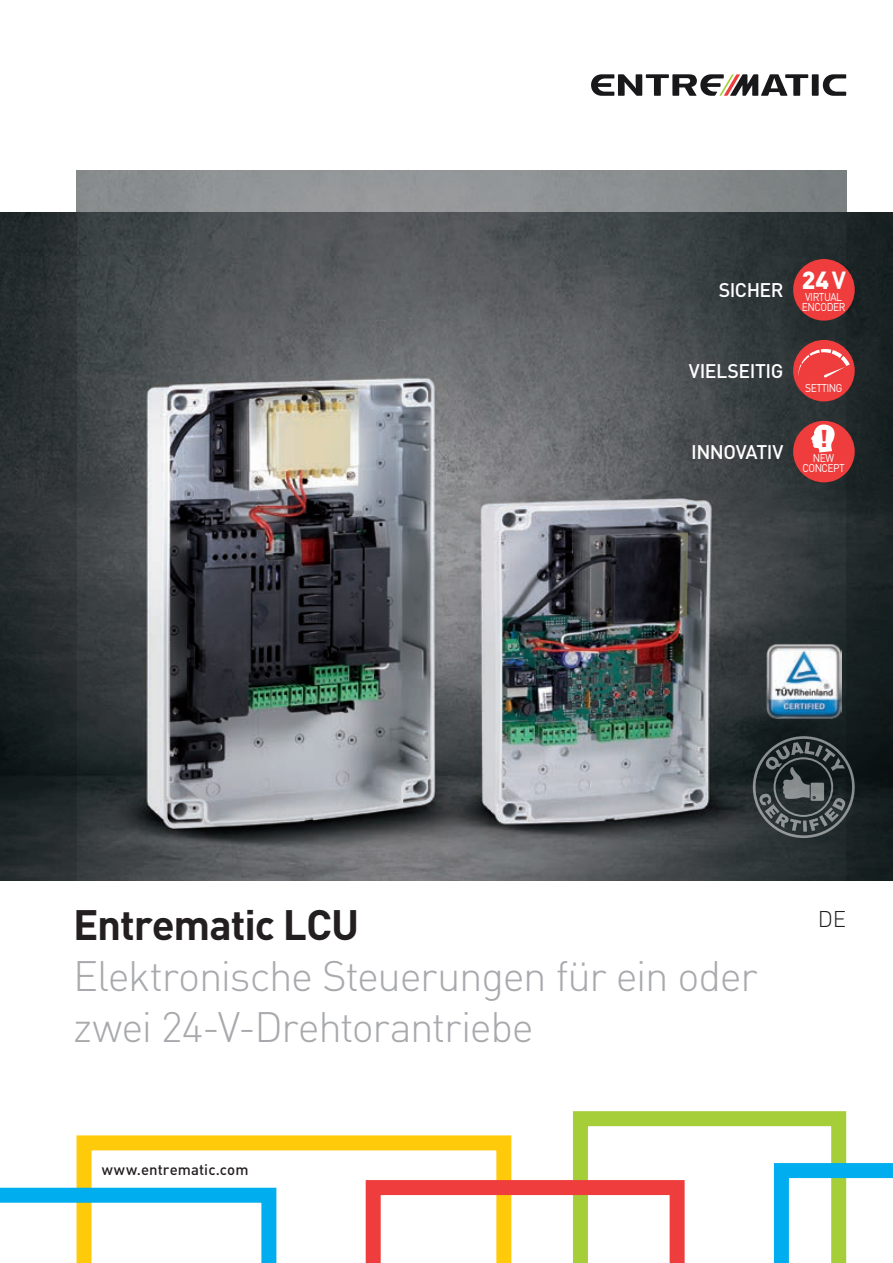
<style>
.page{position:relative;width:893px;height:1263px;background:#fff}
.page>*{position:absolute;margin:0;border:0;box-sizing:border-box;transform-origin:0 0}
.Cover_Subheading_28{font:300 42px/51px "DIN Pro";letter-spacing:-.035em;color:#a8a9ad}
.Cover_Headline_28_-1{font:700 42px "DIN Pro";letter-spacing:-.025em;color:#231f20}
.t1{font:900 24.45px "DIN Pro";color:#fff}
.t2{font:900 24px "DIN Pro";color:#ee3d3c;scale:.91 1}
.t3{font:300 22.5px "DIN Pro";color:#231f20}
.Icon_13{font:500 19.5px "DIN Pro";letter-spacing:-.03em;color:#fff}
.Cover_Headline_28_-1-2{font:500 19.5px "DIN Pro";letter-spacing:-.025em;color:#fff}
.Cover_addressWeb_10{font:500 15px "DIN Pro";letter-spacing:.005em;color:#231f20}
.t4{font:11.25px/10.1px "DIN Pro";letter-spacing:-.05em;color:#fff;text-align:center;scale:.91 1}
.s1{font-weight:700}
</style>
<div class="page">
<svg style="left:77px;top:1135px;width:289px;height:128px"></svg>
<svg style="left:0;top:1188px;width:276px;height:75px"></svg>
<svg style="left:366px;top:1111px;width:527px;height:152px"></svg>
<img style="left:77px;top:213px;width:769px;height:667px">
<img style="left:77px;top:170px;width:769px;height:43px">
<img style="left:846px;top:213px;width:47px;height:667px">
<img style="left:0;top:213px;width:77px;height:667px">
<svg style="left:823px;top:74px;width:23px;height:22px"></svg>
<div style="left:812px;top:74px;width:7px;height:22px;background:#181719"></div>
<svg style="left:591px;top:74px;width:217px;height:22px"></svg>
<svg style="left:753px;top:736px;width:102px;height:102px;background:#3d4445"></svg>
<div style="left:793px;top:340px;width:62px;height:61px;background:#ee3d3c;border-radius:50%"></div>
<svg style="left:798px;top:349px;width:52px;height:29px"></svg>
<div style="left:793px;top:259px;width:62px;height:62px;background:#ee3d3c;border-radius:50%"></div>
<div style="left:793px;top:421px;width:62px;height:61px;background:#ee3d3c;border-radius:50%"></div>
<svg style="left:811px;top:424px;width:24px;height:28px"></svg>
<img style="left:766px;top:643px;width:76px;height:76px">
<p class="Icon_13" style="left:719px;top:277px;width:66px">SICHER</p>
<p class="t1" style="left:802px;top:263px;width:46px">24 <span class="s1">V</span></p>
<p class="t4" style="left:805px;top:291px;width:42px">VIRTUAL</p>
<p class="t4" style="left:802px;top:301px;width:49px">ENCODER</p>
<p class="Icon_13" style="left:689px;top:358px;width:96px">VIELSEITIG</p>
<p class="Cover_Headline_28_-1-2" style="left:691px;top:439px;width:94px">INNOVATIV</p>
<p class="t4" style="left:805px;top:382px;width:43px">SETTING</p>
<p class="t2" style="left:820px;top:422px;width:10px">!</p>
<p class="t4" style="left:802px;top:453px;width:48px">NEW<br>CONCEPT</p>
<p class="Cover_Headline_28_-1" style="left:73px;top:896px;width:288px">Entrematic LCU</p>
<p class="Cover_Subheading_28" style="left:73px;top:948px;width:686px">Elektronische Steuerungen für ein oder zwei 24-V-Drehtorantriebe</p>
<p class="Cover_addressWeb_10" style="left:102px;top:1160px;width:148px">www.entrematic.com</p>
<p class="t3" style="left:818px;top:904px;width:30px">DE</p>
</div>
